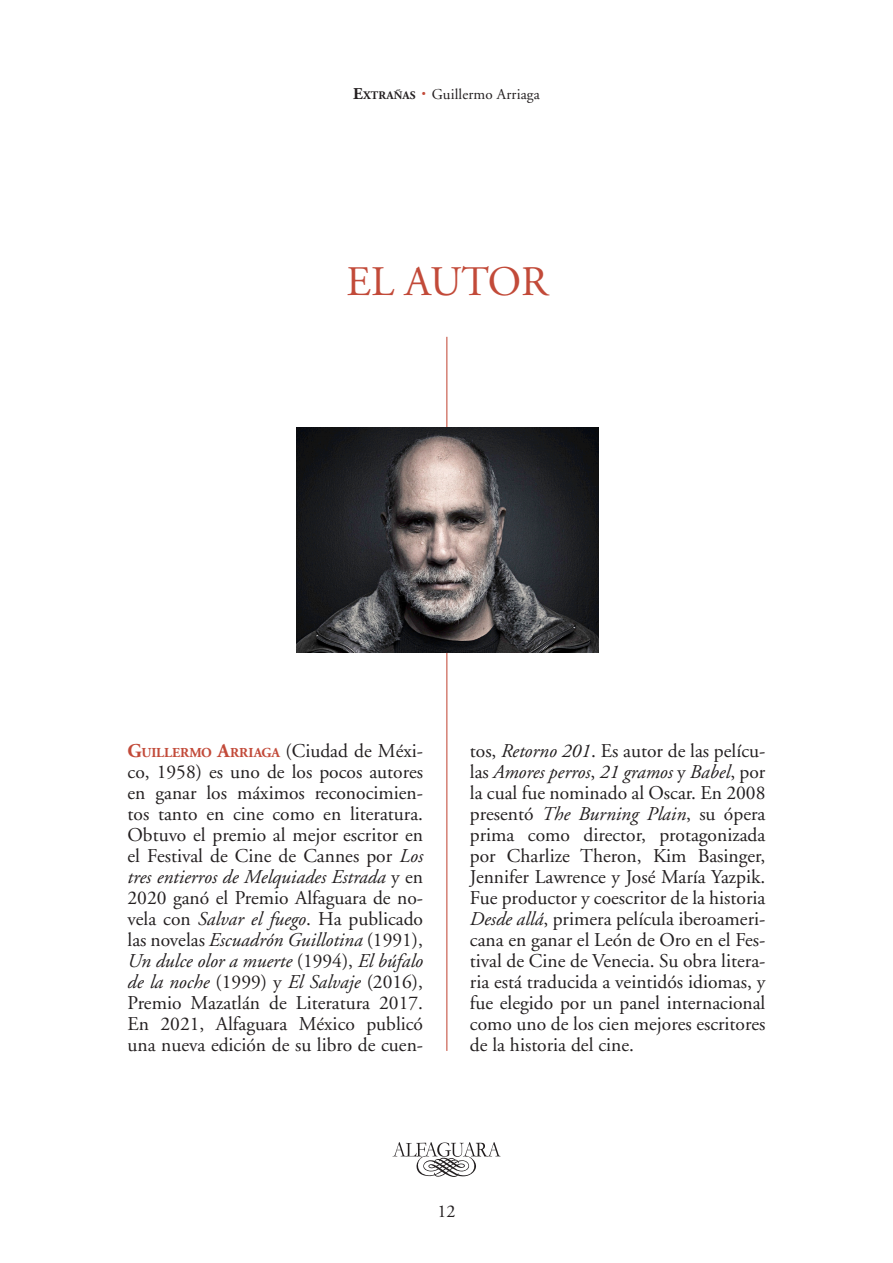
<style>
.page{position:relative;width:893px;height:1263px;background:#fff}
.page>*{position:absolute;margin:0;border:0;box-sizing:border-box;transform-origin:0 0}
.epígrafes{font:42px "Adobe Garamond";color:#c24a39}
.General{font:19.5px/21px "Adobe Garamond";color:#231f20;text-align:justify}
.t1{font:18px "Adobe Garamond";color:#231f20}
.t2{font:15px "Adobe Garamond";letter-spacing:.01em;color:#231f20}
.General-2{font:700 13.65px "Adobe Garamond";color:#c24a39}
.t3{font:700 11.55px "Adobe Garamond";letter-spacing:.015em;color:#231f20}
.s1{font-size:16.5px}
.s2{font-size:27px;color:#c24a39}
.s3{font-style:italic}
.s4{font-size:19.5px}
</style>
<div class="page">
<svg style="left:392px;top:1142px;width:108px;height:35px"></svg>
<hr style="left:446px;top:337px;width:1px;height:714px;background:#c24a39">
<img style="left:297px;top:427px;width:301px;height:225px">
<p class="t3" style="left:353px;top:89px;width:64px"><span class="s1">E</span>XTRAÑAS</p>
<p class="t2" style="left:420px;top:86px;width:121px"><span class="s2">·</span> Guillermo Arriaga</p>
<p class="epígrafes" style="left:346px;top:259px;width:203px">EL AUTOR</p>
<p class="General" style="left:128px;top:741px;width:297px;text-indent:158px">(Ciudad de Méxi&shy;co, 1958) es uno de los pocos autores en ganar los máximos reconocimien&shy;tos tanto en cine como en literatura.<br>Obtuvo el premio al mejor escritor en el Festival de Cine de Cannes por <span class="s3">Los tres entierros de Melquiades Estrada</span> y en 2020 ganó el Premio Alfaguara de no&shy;vela con <span class="s3">Salvar el fuego</span>. Ha publicado las novelas <span class="s3">Escuadrón Guillotina</span> (1991), <span class="s3">Un dulce olor a muerte</span> (1994), <span class="s3">El búfalo de la noche</span> (1999) y <span class="s3">El Salvaje</span> (2016), Premio Mazatlán de Literatura 2017.<br>En 2021, Alfaguara México publicó una nueva edición de su libro de cuen-</p>
<p class="General" style="left:470px;top:741px;width:297px">tos, <span class="s3">Retorno 201</span>. Es autor de las pelícu&shy;las <span class="s3">Amores perros</span>, <span class="s3">21 gramos</span> y <span class="s3">Babel</span>, por la cual fue nominado al Oscar. En 2008 presentó <span class="s3">The Burning Plain</span>, su ópera prima como director, protagonizada por Charlize Theron, Kim Basinger, Jennifer Lawrence y José María Yazpik.<br>Fue productor y coescritor de la historia <span class="s3">Desde allá</span>, primera película iberoameri&shy;cana en ganar el León de Oro en el Fes&shy;tival de Cine de Venecia. Su obra litera&shy;ria está traducida a veintidós idiomas, y fue elegido por un panel internacional como uno de los cien mejores escritores de la historia del cine.</p>
<p class="General-2" style="left:128px;top:745px;width:33px"><span class="s4">G</span>UILLER</p>
<p class="General-2" style="left:189px;top:745px;width:51px">MO <span class="s4">A</span>RRIAGA</p>
<p class="t1" style="left:437px;top:1201px;width:19px">12</p>
</div>
